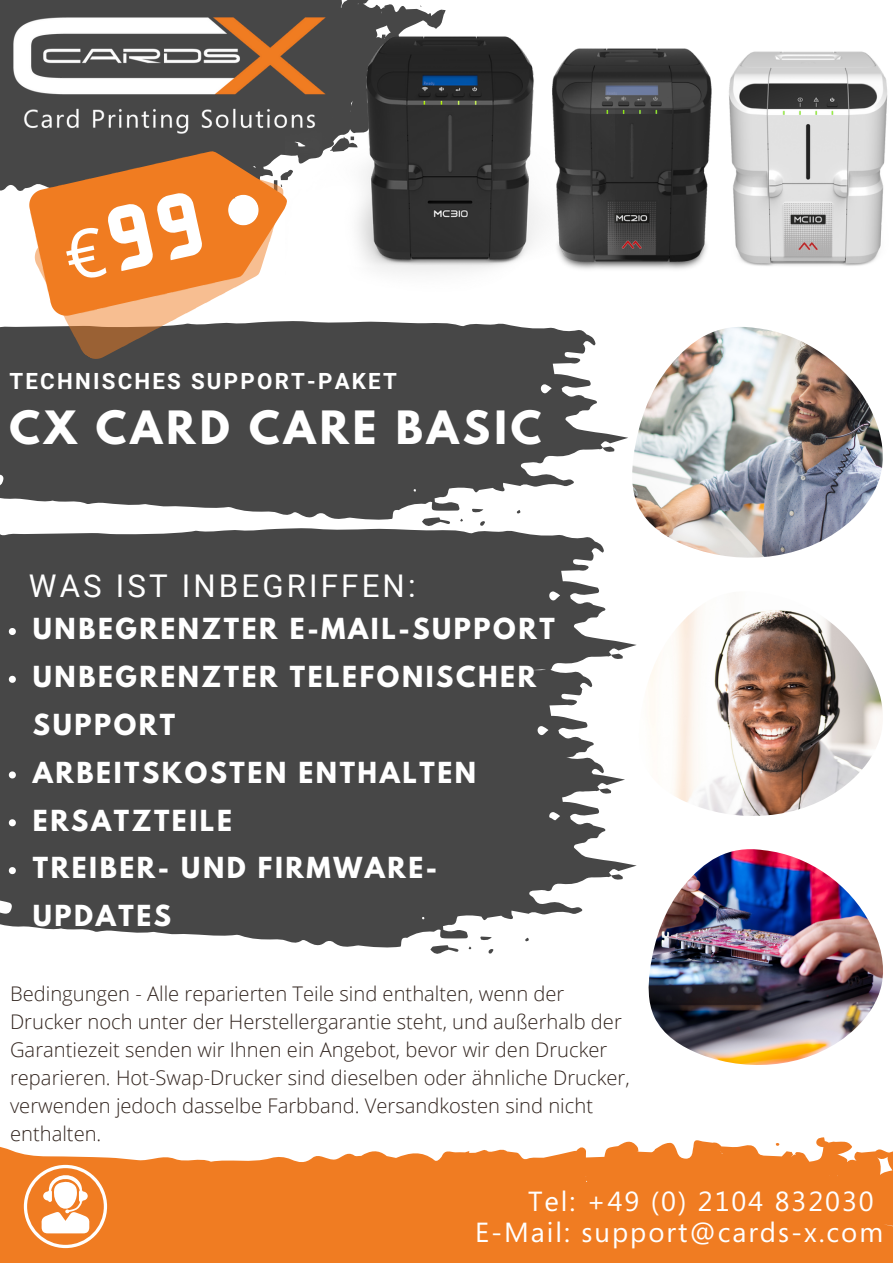
<style>
.page{position:relative;width:893px;height:1264px;background:#fff}
.page>*{position:absolute;margin:0;border:0;box-sizing:border-box;transform-origin:0 0}
.t1{font:700 40.65px "League Spartan";letter-spacing:.1em;color:#fff}
.t2{font:31.2px "Roboto";letter-spacing:.1em;color:#fff}
.t3{font:27.6px/31.2px "Segoe Media Center";letter-spacing:.07em;color:#fff}
.t4{font:700 25.65px/47.8px "League Spartan";letter-spacing:.1em;color:#fff}
.t5{font:700 22.35px "Roboto";letter-spacing:.1em;color:#fff}
.t6{font:300 20.1px/28px "Open Sans";color:#32251f}
</style>
<div class="page">
<img style="left:632px;top:327px;width:251px;height:230px">
<img style="left:648px;top:607px;width:235px;height:209px">
<img style="left:648px;top:849px;width:235px;height:216px">
<svg style="left:0;top:0;width:444px;height:12px;fill:#474747"></svg>
<svg style="left:0;top:1137px;width:892px;height:125px;background:#f28f42"></svg>
<svg style="left:775px;top:1142px;width:4px;height:3px"></svg>
<img style="left:730px;top:51px;width:158px;height:215px">
<svg style="left:24px;top:1164px;width:83px;height:83px"></svg>
<img style="left:0;top:4px;width:338px;height:78px">
<img style="left:614px;top:48px;width:116px;height:221px">
<svg style="left:0;top:322px;width:628px;height:198px;fill:#474747"></svg>
<svg style="left:472px;top:508px;width:11px;height:5px"></svg>
<svg style="left:480px;top:521px;width:5px;height:5px"></svg>
<svg style="left:422px;top:517px;width:28px;height:9px"></svg>
<svg style="left:460px;top:518px;width:3px;height:4px"></svg>
<svg style="left:516px;top:510px;width:4px;height:3px"></svg>
<svg style="left:0;top:527px;width:636px;height:135px;background:#5a5a5a"></svg>
<div style="left:0;top:662px;width:594px;height:86px;background:#474747"></div>
<svg style="left:0;top:748px;width:636px;height:200px;fill:#474747"></svg>
<svg style="left:480px;top:936px;width:12px;height:4px"></svg>
<svg style="left:488px;top:949px;width:5px;height:4px"></svg>
<svg style="left:430px;top:945px;width:29px;height:9px"></svg>
<svg style="left:524px;top:937px;width:5px;height:4px"></svg>
<img style="left:285px;top:12px;width:329px;height:310px">
<svg style="left:3px;top:94px;width:301px;height:316px;fill:#474747"></svg>
<svg style="left:0;top:82px;width:290px;height:304px"></svg>
<svg style="left:9px;top:628px;width:7px;height:7px"></svg>
<svg style="left:9px;top:675px;width:7px;height:8px"></svg>
<svg style="left:9px;top:771px;width:7px;height:7px"></svg>
<svg style="left:9px;top:819px;width:7px;height:7px"></svg>
<svg style="left:9px;top:867px;width:7px;height:7px"></svg>
<div style="left:62px;top:188px;width:145px;height:94px;background:#f07c21"></div>
<p class="t5" style="left:9px;top:369px;width:389px">TECHNISCHES SUPPORT-PAKET</p>
<h1 class="t1" style="left:9px;top:408px;width:533px">CX CARD CARE BASIC</h1>
<h2 class="t2" style="left:29px;top:568px;width:388px">WAS IST INBEGRIFFEN:</h2>
<p class="t4" style="left:33px;top:608px;width:523px">UNBEGRENZTER E-MAIL-SUPPORT<br>UNBEGRENZTER TELEFONISCHER<br>SUPPORT<br>ARBEITSKOSTEN ENTHALTEN<br>ERSATZTEILE<br>TREIBER- UND FIRMWARE-<br>UPDATES</p>
<p class="t6" style="left:10px;top:979px;width:621px">Bedingungen - Alle reparierten Teile sind enthalten, wenn der Drucker noch unter der Herstellergarantie steht, und außerhalb der Garantiezeit senden wir Ihnen ein Angebot, bevor wir den Drucker reparieren. Hot-Swap-Drucker sind dieselben oder ähnliche Drucker, verwenden jedoch dasselbe Farbband. Versandkosten sind nicht enthalten.</p>
<h3 class="t3" style="left:475px;top:1184px;width:409px;text-indent:53px">Tel: +49 (0) 2104 832030<br>E-Mail: support@cards-x.com</h3>
</div>
